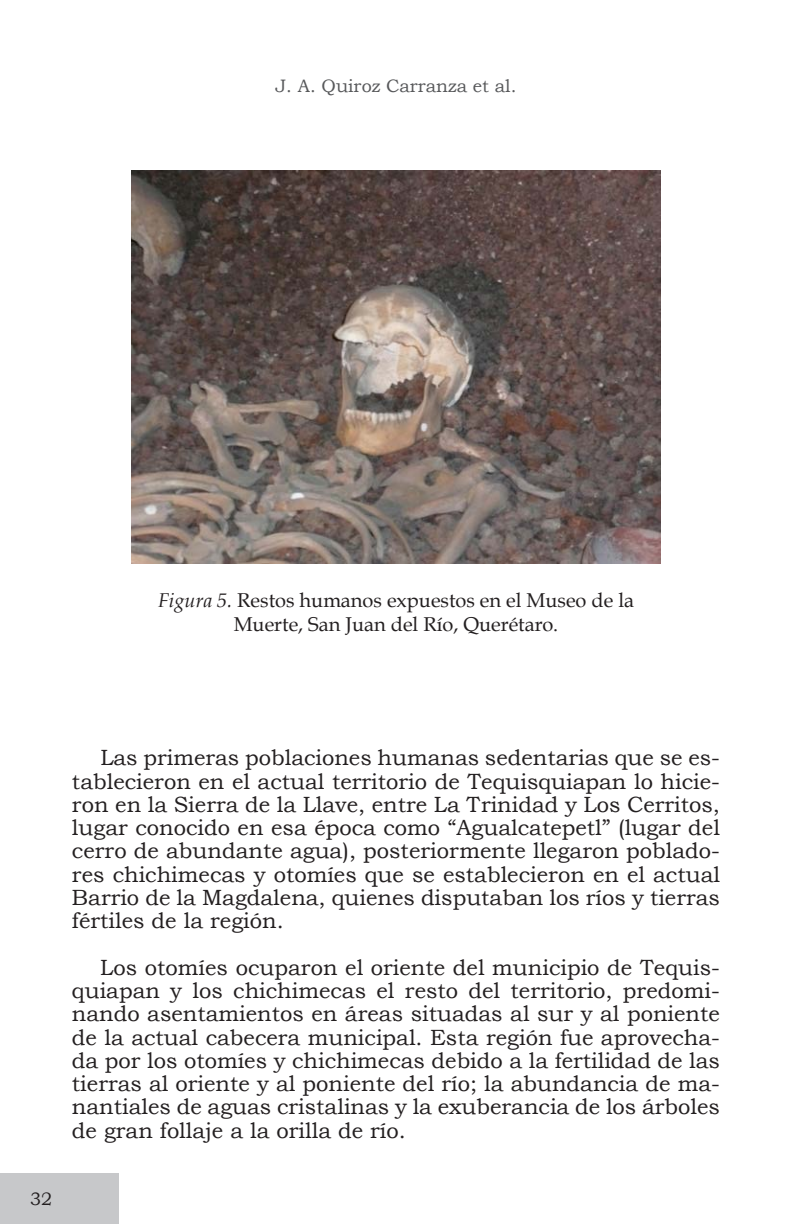
<style>
.page{position:relative;width:792px;height:1224px;background:#fff}
.page>*{position:absolute;margin:0;border:0;box-sizing:border-box;transform-origin:0 0}
.TextoSegundo{font:22px/23.2px "Bookman Old Style";color:#231f20;text-align:justify}
.PieFigura{font:20px/24px "Book Antiqua";color:#231f20;text-align:center}
.t1{font:18px "Bookman Old Style";color:#57585a}
.t2{font:18px "Bookman Old Style";color:#231f20}
.s1{font-style:italic}
</style>
<div class="page">
<div style="left:0;top:1174px;width:119px;height:50px;background:#c7c8ca"></div>
<img style="left:131px;top:170px;width:530px;height:394px">
<p class="t1" style="left:276px;top:76px;width:242px">J. A. Quiroz Carranza et al.</p>
<p class="PieFigura" style="left:158px;top:588px;width:478px"><span class="s1">Figura 5.</span> Restos humanos expuestos en el Museo de la<br>Muerte, San Juan del Río, Querétaro.</p>
<p class="t2" style="left:30px;top:1189px;width:24px">32</p>
<p class="TextoSegundo" style="left:72px;top:746px;width:650px;text-indent:28px">Las primeras poblaciones humanas sedentarias que se es&shy;tablecieron en el actual territorio de Tequisquiapan lo hicie&shy;ron en la Sierra de la Llave, entre La Trinidad y Los Cerritos, lugar conocido en esa época como “Agualcatepetl” (lugar del cerro de abundante agua), posteriormente llegaron poblado&shy;res chichimecas y otomíes que se establecieron en el actual Barrio de la Magdalena, quienes disputaban los ríos y tierras fértiles de la región.</p>
<p class="TextoSegundo" style="left:72px;top:956px;width:650px;text-indent:28px">Los otomíes ocuparon el oriente del municipio de Tequis&shy;quiapan y los chichimecas el resto del territorio, predomi&shy;nando asentamientos en áreas situadas al sur y al poniente de la actual cabecera municipal. Esta región fue aprovecha&shy;da por los otomíes y chichimecas debido a la fertilidad de las tierras al oriente y al poniente del río; la abundancia de ma&shy;nantiales de aguas cristalinas y la exuberancia de los árboles de gran follaje a la orilla de río.</p>
</div>
